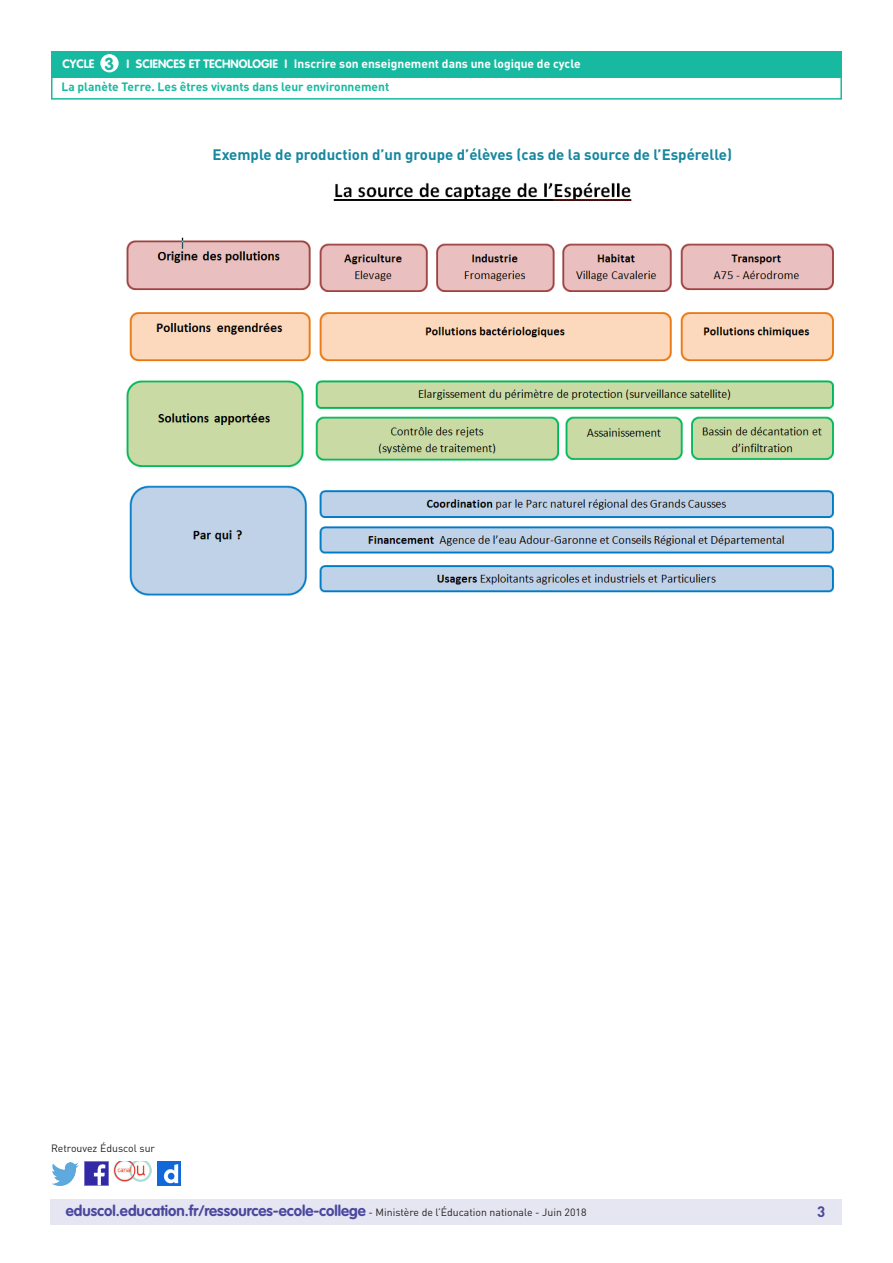
<style>
.page{position:relative;width:893px;height:1263px;background:#fff}
.page>*{position:absolute;margin:0;border:0;box-sizing:border-box;transform-origin:0 0}
.t1{font:700 17.25px "VAG Rounded Std";color:#17baa1}
.t2{font:700 15px "VAG Rounded Std";color:#4a489e}
._05_Titre_de_niveau{font:700 15px "DIN Pro";color:#16879f}
.t3{font:700 15px "DIN Pro";color:#4a489e}
.t4{font:700 12px "DIN Pro";color:#17baa1}
.t5{font:700 12px "DIN Pro";color:#fff}
.t6{font:700 12px "VAG Rounded Std";color:#fff}
.t7{font:10.5px "DIN Pro";color:#231f20}
.s1{font-family:"DIN Pro";font-weight:400;font-size:10.5px;color:#231f20}
</style>
<div class="page">
<div style="left:50px;top:1199px;width:791px;height:26px;background:#e6e5f2"></div>
<div style="left:51px;top:51px;width:791px;height:27px;background:#17baa1"></div>
<div style="left:100px;top:54px;width:19px;height:18px;background:#fff;border-radius:50%"></div>
<div style="left:51px;top:75px;width:791px;height:25px;border:2px solid #17baa1"></div>
<img style="left:85px;top:1162px;width:23px;height:23px">
<img style="left:51px;top:1163px;width:28px;height:22px">
<img style="left:158px;top:1162px;width:22px;height:23px">
<img style="left:114px;top:1162px;width:38px;height:19px">
<img style="left:126px;top:182px;width:708px;height:414px">
<p class="t1" style="left:105px;top:53px;width:11px">3</p>
<p class="t5" style="left:294px;top:56px;width:288px">Inscrire son enseignement dans une logique de cycle</p>
<p class="t4" style="left:61px;top:79px;width:329px">La planète Terre. Les êtres vivants dans leur environnement</p>
<p class="t6" style="left:63px;top:57px;width:33px">CYCLE</p>
<p class="t6" style="left:127px;top:57px;width:162px">I SCIENCES ET TECHNOLOGIE I</p>
<p class="_05_Titre_de_niveau" style="left:213px;top:145px;width:521px">Exemple de production d’un groupe d’élèves (cas de la source de l’Espérelle)</p>
<p class="t7" style="left:51px;top:1141px;width:106px">Retrouvez Éduscol sur</p>
<p class="t2" style="left:66px;top:1202px;width:522px">eduscol.education.fr/ressources-ecole-college <span class="s1">- Ministère de l’Éducation nationale - Juin 2018</span></p>
<p class="t3" style="left:817px;top:1201px;width:10px">3</p>
</div>
